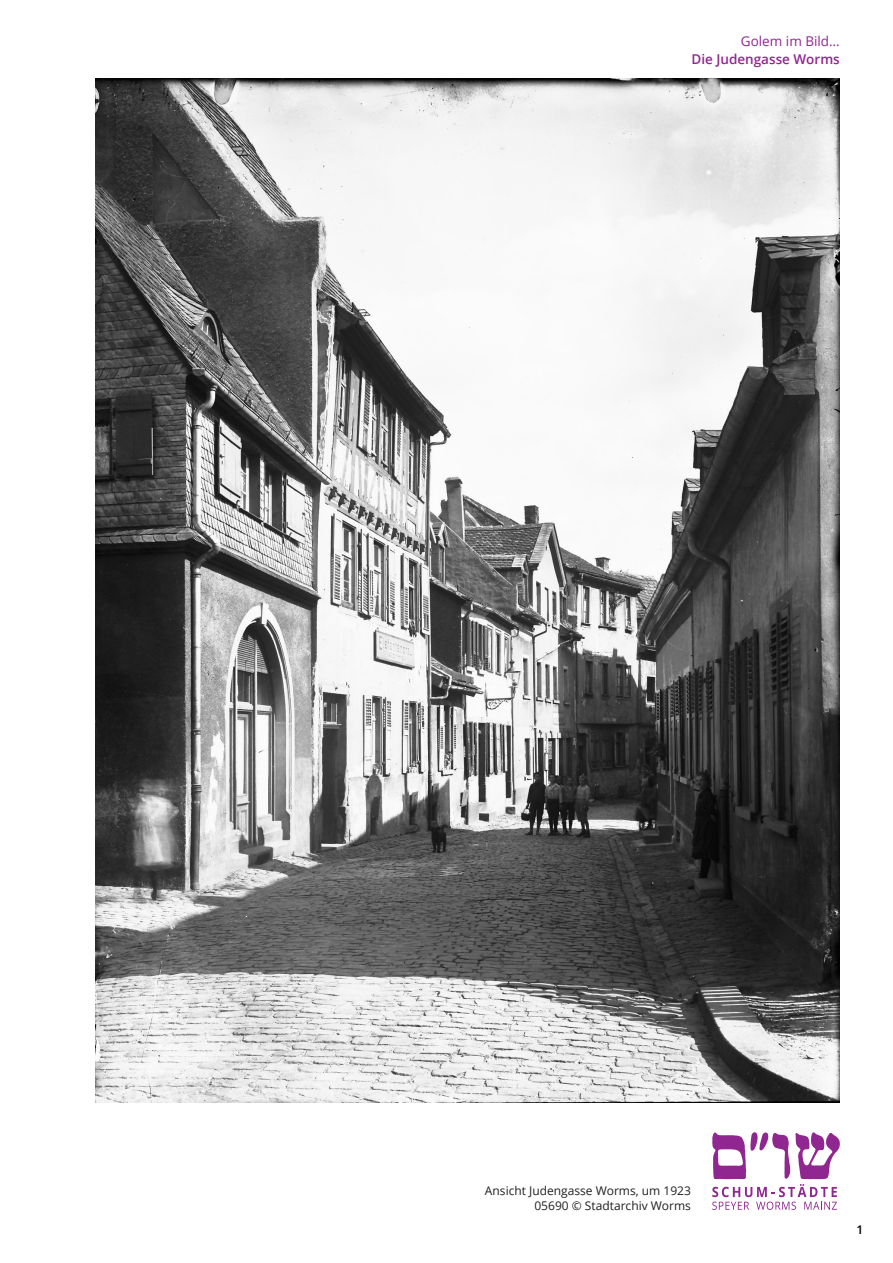
<style>
.page{position:relative;width:893px;height:1263px;background:#fff}
.page>*{position:absolute;margin:0;border:0;box-sizing:border-box;transform-origin:0 0}
.t1{font:600 13.5px "Open Sans";color:#90268f}
.t2{font:13.5px "Open Sans";color:#90268f}
.t3{font:12px/15px "Open Sans";color:#231f20;text-align:right}
.t4{font:600 12px "Open Sans";color:#000}
</style>
<div class="page">
<img style="left:96px;top:79px;width:744px;height:1024px">
<svg style="left:712px;top:1132px;width:128px;height:78px"></svg>
<p class="t2" style="left:741px;top:32px;width:100px">Golem im Bild…</p>
<p class="t1" style="left:691px;top:50px;width:150px">Die Judengasse Worms</p>
<p class="t3" style="left:485px;top:1183px;width:208px">Ansicht Judengasse Worms, um 1923<br>05690 © Stadtarchiv Worms</p>
<p class="t4" style="left:856px;top:1221px;width:8px">1</p>
</div>
